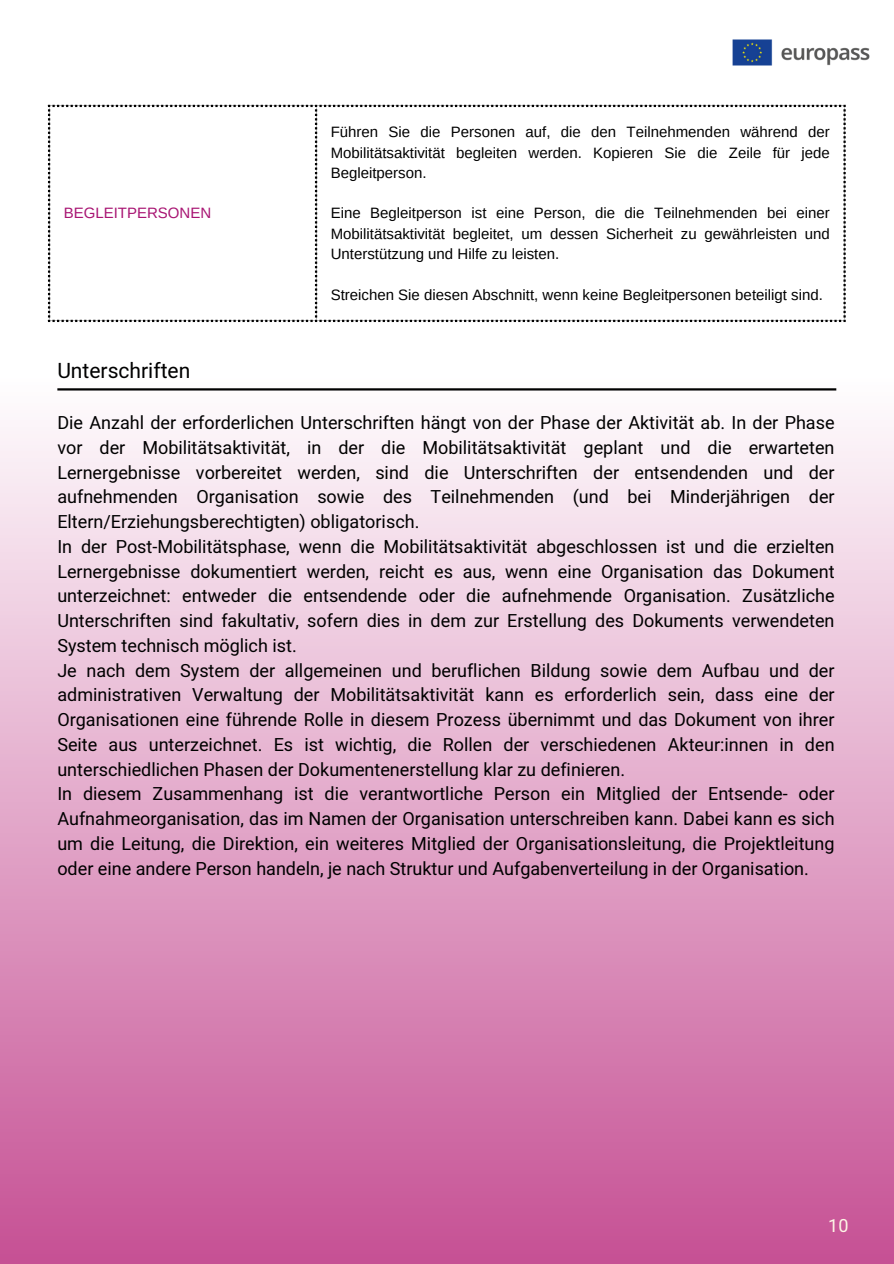
<style>
.page{position:relative;width:894px;height:1264px;background:#fff}
.page>*{position:absolute;margin:0;border:0;box-sizing:border-box;transform-origin:0 0}
.t1{font:21px "Heebo";color:#000}
.t2{font:18px/24.8px "Heebo";color:#000;text-align:justify}
.t3{font:18px "Heebo";color:#fdf6e6}
.t4{font:15px/20.2px "Arimo";color:#000;text-align:justify}
.t5{font:15px "Arimo";color:#a81573}
</style>
<div class="page">
<div style="left:0;top:378px;width:893px;height:885px;background:linear-gradient(to bottom,#fefdfd,#c65194)"></div>
<img style="left:708px;top:39px;width:162px;height:66px">
<svg style="left:48px;top:105px;width:269px;height:217px"></svg>
<svg style="left:319px;top:105px;width:526px;height:217px"></svg>
<hr style="left:57px;top:388px;width:779px;height:2px;background:#000">
<p class="t5" style="left:64px;top:205px;width:149px">BEGLEITPERSONEN</p>
<p class="t4" style="left:330px;top:122px;width:500px">Führen Sie die Personen auf, die den Teilnehmenden während der Mobilitätsaktivität begleiten werden. Kopieren Sie die Zeile für jede Begleitperson.</p>
<p class="t4" style="left:330px;top:203px;width:500px">Eine Begleitperson ist eine Person, die die Teilnehmenden bei einer Mobilitätsaktivität begleitet, um dessen Sicherheit zu gewährleisten und Unterstützung und Hilfe zu leisten.</p>
<p class="t4" style="left:330px;top:284px;width:493px">Streichen Sie diesen Abschnitt, wenn keine Begleitpersonen beteiligt sind.</p>
<h1 class="t1" style="left:57px;top:356px;width:134px">Unterschriften</h1>
<p class="t2" style="left:57px;top:411px;width:778px">Die Anzahl der erforderlichen Unterschriften hängt von der Phase der Aktivität ab. In der Phase vor der Mobilitätsaktivität, in der die Mobilitätsaktivität geplant und die erwarteten Lernergebnisse vorbereitet werden, sind die Unterschriften der entsendenden und der aufnehmenden Organisation sowie des Teilnehmenden (und bei Minderjährigen der Eltern/Erziehungsberechtigten) obligatorisch.</p>
<p class="t2" style="left:57px;top:535px;width:778px">In der Post-Mobilitätsphase, wenn die Mobilitätsaktivität abgeschlossen ist und die erzielten Lernergebnisse dokumentiert werden, reicht es aus, wenn eine Organisation das Dokument unterzeichnet: entweder die entsendende oder die aufnehmende Organisation. Zusätzliche Unterschriften sind fakultativ, sofern dies in dem zur Erstellung des Dokuments verwendeten System technisch möglich ist.</p>
<p class="t2" style="left:57px;top:658px;width:778px">Je nach dem System der allgemeinen und beruflichen Bildung sowie dem Aufbau und der administrativen Verwaltung der Mobilitätsaktivität kann es erforderlich sein, dass eine der Organisationen eine führende Rolle in diesem Prozess übernimmt und das Dokument von ihrer Seite aus unterzeichnet. Es ist wichtig, die Rollen der verschiedenen Akteur:innen in den unterschiedlichen Phasen der Dokumentenerstellung klar zu definieren.</p>
<p class="t2" style="left:57px;top:782px;width:778px">In diesem Zusammenhang ist die verantwortliche Person ein Mitglied der Entsende- oder Aufnahmeorganisation, das im Namen der Organisation unterschreiben kann. Dabei kann es sich um die Leitung, die Direktion, ein weiteres Mitglied der Organisationsleitung, die Projektleitung oder eine andere Person handeln, je nach Struktur und Aufgabenverteilung in der Organisation.</p>
<p class="t3" style="left:828px;top:1212px;width:22px">10</p>
</div>
